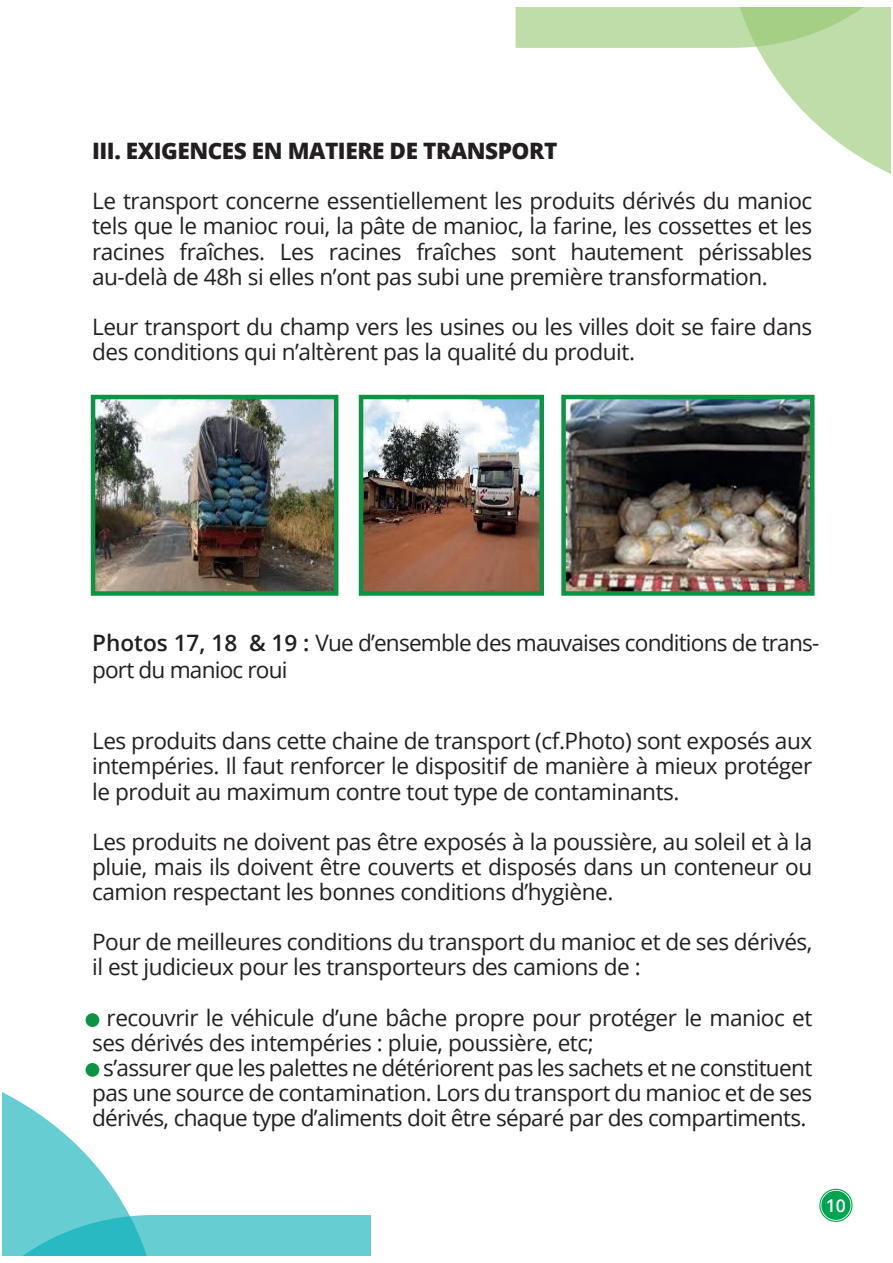
<style>
.page{position:relative;width:893px;height:1263px;background:#fff}
.page>*{position:absolute;margin:0;border:0;box-sizing:border-box;transform-origin:0 0}
.t1{font:22.65px/25px "Open Sans";letter-spacing:-.02em;color:#231f20;text-align:justify}
.t2{font:800 22.65px "Open Sans";letter-spacing:-.02em;color:#231f20}
.t3{font:600 17.55px "Open Sans";color:#fff}
.s1{font-weight:600}
</style>
<div class="page">
<svg style="left:2px;top:1063px;width:369px;height:192px"></svg>
<svg style="left:515px;top:8px;width:375px;height:166px"></svg>
<div style="left:821px;top:1191px;width:29px;height:29px;background:#00a350;border-radius:50%"></div>
<div style="left:819px;top:1189px;width:33px;height:33px;border:1px solid #00a350;border-radius:50%"></div>
<div style="left:86px;top:1013px;width:13px;height:14px;background:#0d9344;border-radius:50%"></div>
<div style="left:86px;top:1063px;width:13px;height:14px;background:#0d9344;border-radius:50%"></div>
<img style="left:96px;top:400px;width:237px;height:191px">
<img style="left:364px;top:400px;width:175px;height:191px">
<img style="left:566px;top:400px;width:243px;height:191px">
<div style="left:91px;top:395px;width:247px;height:201px;border:4px solid #0d9344"></div>
<div style="left:359px;top:395px;width:185px;height:201px;border:4px solid #0d9344"></div>
<div style="left:561px;top:395px;width:253px;height:201px;border:4px solid #0d9344"></div>
<p class="t2" style="left:92px;top:134px;width:467px">III. EXIGENCES EN MATIERE DE TRANSPORT</p>
<p class="t1" style="left:92px;top:188px;width:722px">Le transport concerne essentiellement les produits dérivés du manioc tels que le manioc roui, la pâte de manioc, la farine, les cossettes et les racines fraîches. Les racines fraîches sont hautement périssables au-delà de 48h si elles n’ont pas subi une première transformation.</p>
<p class="t1" style="left:92px;top:314px;width:722px">Leur transport du champ vers les usines ou les villes doit se faire dans des conditions qui n’altèrent pas la qualité du produit.</p>
<p class="t1" style="left:92px;top:628px;width:729px;line-height:27.2px"><span class="s1">Photos 17, 18 &amp; 19 :</span> Vue d’ensemble des mauvaises conditions de trans&shy;port du manioc roui</p>
<p class="t1" style="left:92px;top:728px;width:722px">Les produits dans cette chaine de transport (cf.Photo) sont exposés aux intempéries. Il faut renforcer le dispositif de manière à mieux protéger le produit au maximum contre tout type de contaminants.</p>
<p class="t1" style="left:92px;top:828px;width:722px">Les produits ne doivent pas être exposés à la poussière, au soleil et à la pluie, mais ils doivent être couverts et disposés dans un conteneur ou camion respectant les bonnes conditions d’hygiène.</p>
<p class="t1" style="left:92px;top:929px;width:722px">Pour de meilleures conditions du transport du manioc et de ses dérivés, il est judicieux pour les transporteurs des camions de :</p>
<p class="t1" style="left:92px;top:1004px;width:722px">- recouvrir le véhicule d’une bâche propre pour protéger le manioc et ses dérivés des intempéries : pluie, poussière, etc;</p>
<p class="t1" style="left:92px;top:1054px;width:722px">- s’assurer que les palettes ne détériorent pas les sachets et ne constituent pas une source de contamination. Lors du transport du manioc et de ses dérivés, chaque type d’aliments doit être séparé par des compartiments.</p>
<p class="t3" style="left:826px;top:1194px;width:22px">10</p>
</div>
